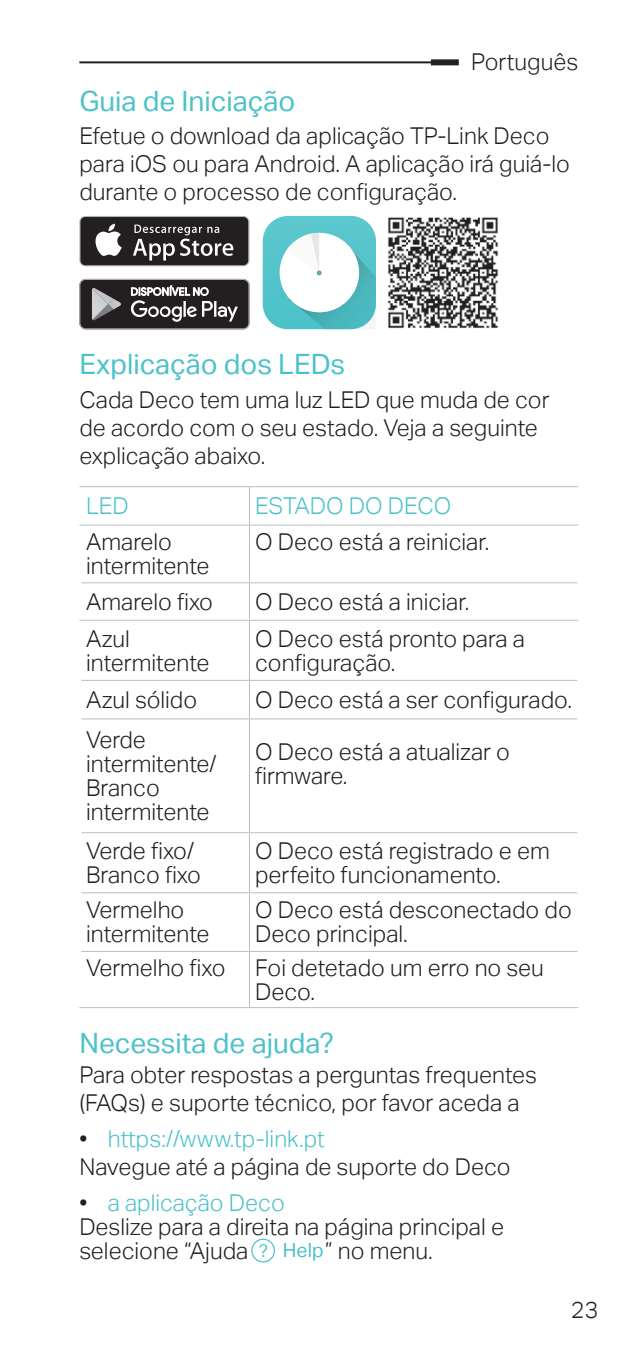
<style>
.page{position:relative;width:635px;height:1361px;background:#fff}
.page>*{position:absolute;margin:0;border:0;box-sizing:border-box;transform-origin:0 0}
.t1{font:28px "TP Link Aktiv Regular";color:#4bc2c9}
.t2{font:23.2px/24px "TP Link Aktiv Light";color:#231f20}
.t3{font:23.2px "TP Link Aktiv Light";color:#4bc2c9}
.s1{color:#4bc2c9}
.s2{font-family:"TP Link Aktiv Regular";font-size:17.6px;color:#4bc2c9}
.s3{font-family:"TP Link Aktiv Regular";font-size:19.6px;color:#4bc2c9}
</style>
<div class="page">
<svg style="left:79px;top:216px;width:170px;height:50px"></svg>
<div style="left:80px;top:217px;width:168px;height:48px;background:#231f20;border-radius:5px"></div>
<svg style="left:95px;top:224px;width:27px;height:32px"></svg>
<svg style="left:133px;top:224px;width:100px;height:36px"></svg>
<svg style="left:79px;top:279px;width:170px;height:50px;background:#4e4b4c"></svg>
<svg style="left:263px;top:216px;width:113px;height:113px"></svg>
<img style="left:388px;top:217px;width:110px;height:112px">
<hr style="left:249px;top:486px;width:329px;height:1px;background:#bcbdc0">
<hr style="left:249px;top:524px;width:329px;height:2px;background:#bcbdc0">
<hr style="left:249px;top:582px;width:328px;height:1px;background:#bcbdc0">
<hr style="left:249px;top:679px;width:328px;height:2px;background:#bcbdc0">
<hr style="left:249px;top:718px;width:328px;height:1px;background:#bcbdc0">
<hr style="left:249px;top:832px;width:328px;height:1px;background:#bcbdc0">
<hr style="left:249px;top:892px;width:328px;height:1px;background:#bcbdc0">
<hr style="left:249px;top:950px;width:328px;height:2px;background:#bcbdc0">
<hr style="left:249px;top:1007px;width:329px;height:1px;background:#bcbdc0">
<hr style="left:79px;top:486px;width:170px;height:1px;background:#bcbdc0">
<hr style="left:249px;top:487px;width:1px;height:37px;background:#bcbdc0">
<hr style="left:79px;top:524px;width:170px;height:2px;background:#bcbdc0">
<hr style="left:249px;top:525px;width:1px;height:57px;background:#bcbdc0">
<hr style="left:81px;top:582px;width:168px;height:1px;background:#bcbdc0">
<hr style="left:249px;top:583px;width:1px;height:37px;background:#bcbdc0">
<hr style="left:249px;top:621px;width:1px;height:59px;background:#bcbdc0">
<hr style="left:81px;top:679px;width:168px;height:2px;background:#bcbdc0">
<hr style="left:249px;top:681px;width:1px;height:37px;background:#bcbdc0">
<hr style="left:81px;top:718px;width:168px;height:1px;background:#bcbdc0">
<hr style="left:249px;top:719px;width:1px;height:113px;background:#bcbdc0">
<hr style="left:81px;top:832px;width:168px;height:1px;background:#bcbdc0">
<hr style="left:249px;top:833px;width:1px;height:59px;background:#bcbdc0">
<hr style="left:81px;top:892px;width:168px;height:1px;background:#bcbdc0">
<hr style="left:249px;top:893px;width:1px;height:58px;background:#bcbdc0">
<hr style="left:81px;top:950px;width:168px;height:2px;background:#bcbdc0">
<hr style="left:249px;top:952px;width:1px;height:55px;background:#bcbdc0">
<hr style="left:79px;top:1007px;width:170px;height:1px;background:#bcbdc0">
<hr style="left:79px;top:619px;width:170px;height:2px;background:#bcbdc0">
<hr style="left:249px;top:619px;width:329px;height:2px;background:#bcbdc0">
<div style="left:251px;top:1238px;width:24px;height:24px;border:1px solid #4bc2c9;border-radius:50%"></div>
<hr style="left:79px;top:61px;width:378px;height:2px;background:#231f20">
<div style="left:431px;top:59px;width:28px;height:6px;background:#231f20"></div>
<p class="t2" style="left:471px;top:50px;width:109px">Português</p>
<p class="t1" style="left:79px;top:85px;width:218px">Guia de Iniciação</p>
<p class="t2" style="left:79px;top:122px;width:492px;line-height:28px">Efetue o download da aplicação TP-Link Deco para iOS ou para Android. A aplicação irá guiá-lo durante o processo de configuração.</p>
<p class="t1" style="left:79px;top:348px;width:267px">Explicação dos LEDs</p>
<p class="t2" style="left:79px;top:386px;width:472px;line-height:28px">Cada Deco tem uma luz LED que muda de cor de acordo com o seu estado. Veja a seguinte explicação abaixo.</p>
<p class="t3" style="left:86px;top:492px;width:44px">LED</p>
<p class="t3" style="left:255px;top:492px;width:198px">ESTADO DO DECO</p>
<p class="t2" style="left:86px;top:530px;width:125px">Amarelo intermitente</p>
<p class="t2" style="left:255px;top:530px;width:236px">O Deco está a reiniciar.</p>
<p class="t2" style="left:86px;top:590px;width:129px">Amarelo fixo</p>
<p class="t2" style="left:255px;top:590px;width:216px">O Deco está a iniciar.</p>
<p class="t2" style="left:86px;top:626px;width:125px">Azul intermitente</p>
<p class="t2" style="left:255px;top:626px;width:272px">O Deco está pronto para a configuração.</p>
<p class="t2" style="left:86px;top:688px;width:113px">Azul sólido</p>
<p class="t2" style="left:255px;top:688px;width:318px">O Deco está a ser configurado.</p>
<p class="t2" style="left:86px;top:728px;width:132px">Verde intermitente/<br>Branco intermitente</p>
<p class="t2" style="left:255px;top:740px;width:256px">O Deco está a atualizar o firmware.</p>
<p class="t2" style="left:86px;top:839px;width:116px">Verde fixo/<br>Branco fixo</p>
<p class="t2" style="left:255px;top:839px;width:296px">O Deco está registrado e em perfeito funcionamento.</p>
<p class="t2" style="left:86px;top:898px;width:125px">Vermelho intermitente</p>
<p class="t2" style="left:255px;top:898px;width:318px">O Deco está desconectado do<br>Deco principal.</p>
<p class="t2" style="left:86px;top:955px;width:141px">Vermelho fixo</p>
<p class="t2" style="left:255px;top:955px;width:290px">Foi detetado um erro no seu<br>Deco.</p>
<p class="t1" style="left:79px;top:1027px;width:256px">Necessita de ajuda?</p>
<p class="t2" style="left:79px;top:1060px;width:459px;line-height:28px">Para obter respostas a perguntas frequentes (FAQs) e suporte técnico, por favor aceda a</p>
<p class="t2" style="left:79px;top:1125px;width:433px;line-height:28px">• <span class="s1">https://www.tp-link.pt<br></span>Navegue até a página de suporte do Deco</p>
<p class="t2" style="left:79px;top:1191px;width:426px">• <span class="s1">a aplicação Deco<br></span>Deslize para a direita na página principal e selecione “Ajuda <span class="s2">?</span> <span class="s3">Help</span>” no menu.</p>
<p class="t2" style="left:571px;top:1298px;width:29px">23</p>
</div>
